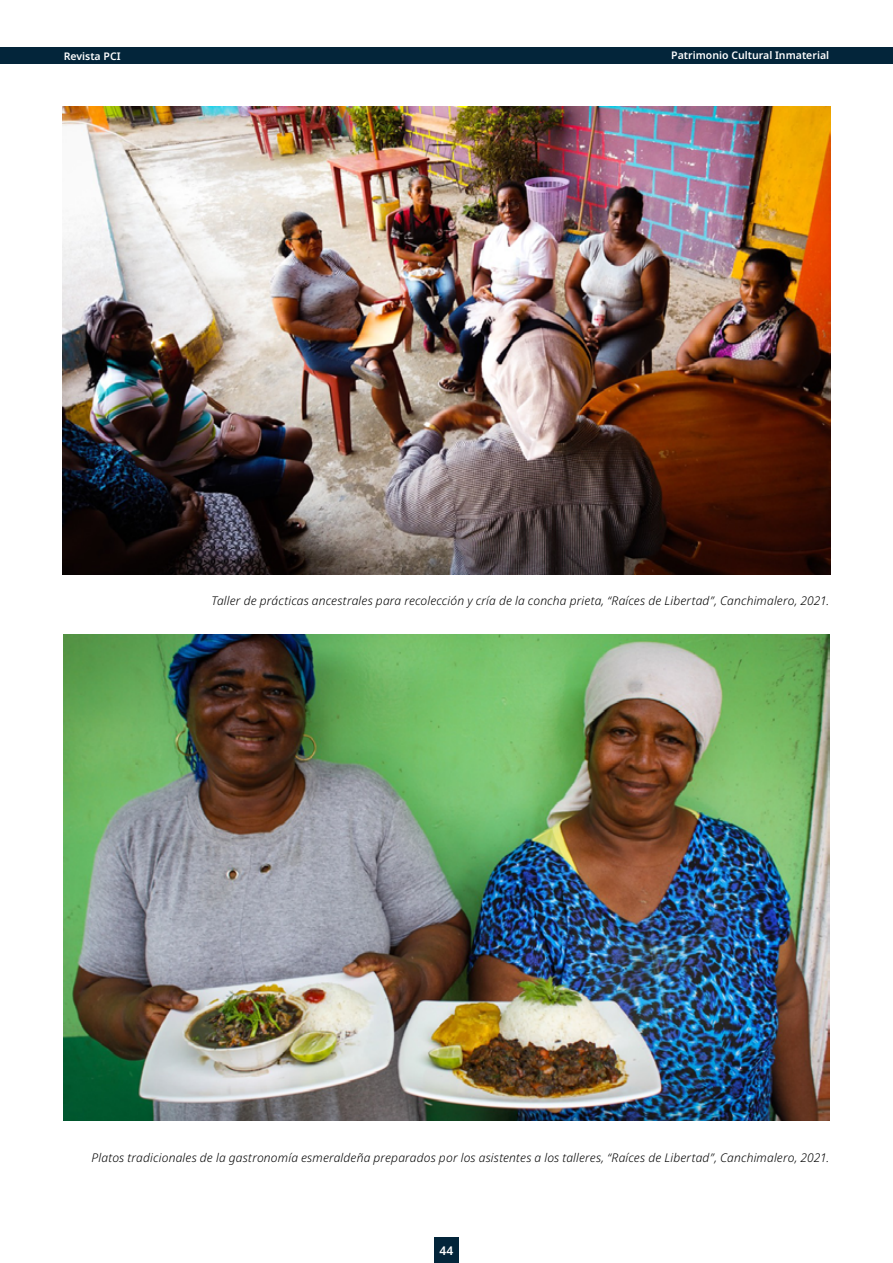
<style>
.page{position:relative;width:893px;height:1263px;background:#fff}
.page>*{position:absolute;margin:0;border:0;box-sizing:border-box;transform-origin:0 0}
.t1{font:italic 300 12px "Noto Sans";letter-spacing:.015em;color:#000}
.t2{font:600 12px "Noto Sans";color:#fff}
.t3{font:600 10.5px "Noto Sans";color:#fff}
</style>
<div class="page">
<div style="left:434px;top:1237px;width:25px;height:26px;background:#03253a"></div>
<div style="left:0;top:48px;width:893px;height:16px;background:#03253a"></div>
<img style="left:63px;top:106px;width:767px;height:468px">
<img style="left:64px;top:634px;width:765px;height:487px">
<p class="t3" style="left:64px;top:50px;width:58px">Revista PCI</p>
<p class="t3" style="left:671px;top:49px;width:159px">Patrimonio Cultural Inmaterial</p>
<p class="t1" style="left:212px;top:592px;width:619px">Taller de prácticas ancestrales para recolección y cría de la concha prieta, “Raíces de Libertad”, Canchimalero, 2021.</p>
<p class="t1" style="left:92px;top:1149px;width:739px">Platos tradicionales de la gastronomía esmeraldeña preparados por los asistentes a los talleres, “Raíces de Libertad”, Canchimalero, 2021.</p>
<p class="t2" style="left:440px;top:1244px;width:15px">44</p>
</div>
